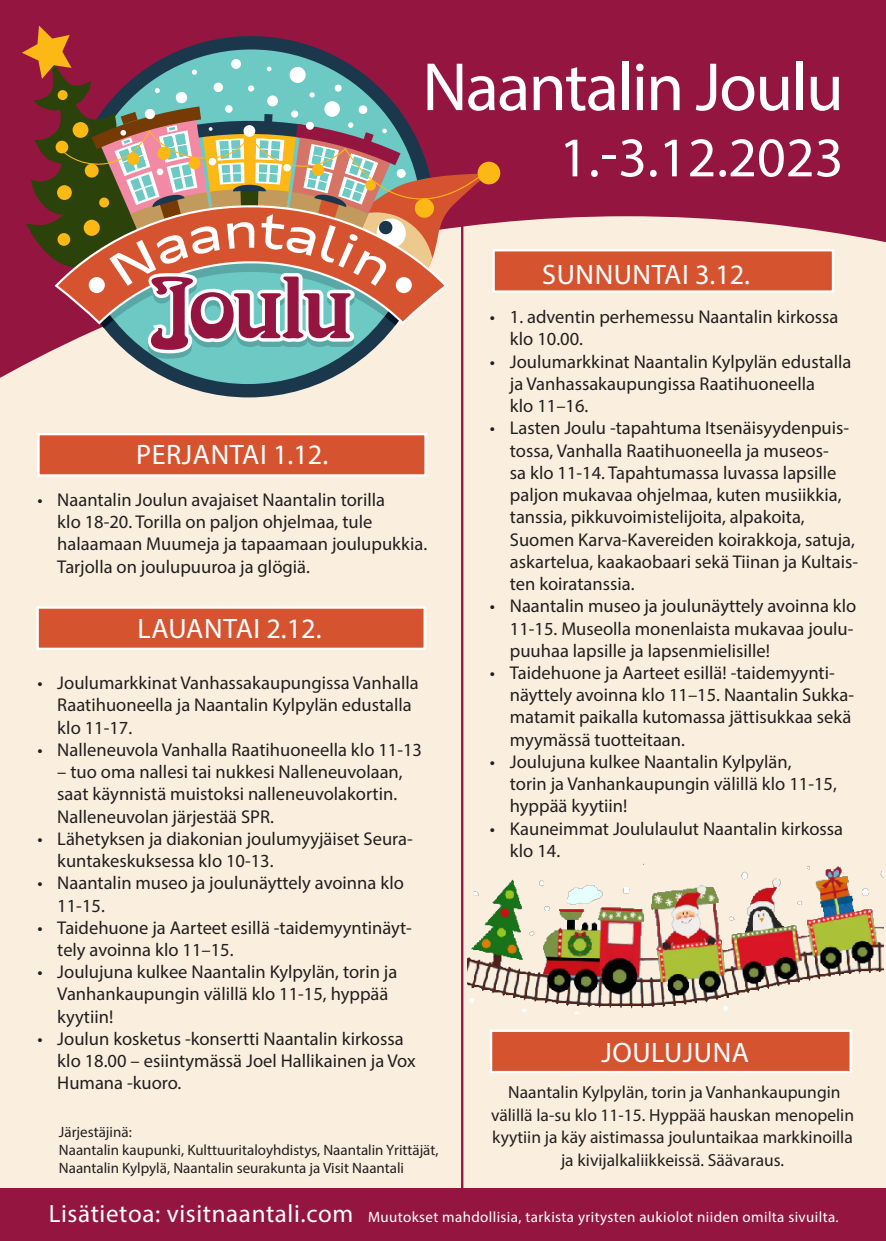
<style>
.page{position:relative;width:886px;height:1241px;background:#fff}
.page>*{position:absolute;margin:0;border:0;box-sizing:border-box;transform-origin:0 0}
.t1{font:68.75px "Myriad Pro";letter-spacing:-.025em;color:#fff}
.t2{font:56.25px "Myriad Pro";color:#fff}
.t3{font:28.19px "Myriad Pro";letter-spacing:.02em;color:#fff}
.t4{font:25px "Myriad Pro";letter-spacing:.025em;color:#fff}
.t5{font:18.5px/22.2px "Myriad Pro";color:#231f20}
.t6{font:17.5px/22.5px "Myriad Pro";color:#231f20;text-align:center}
.t7{font:15px/18px "Myriad Pro";color:#231f20}
.t8{font:15px "Myriad Pro";letter-spacing:.025em;color:#fff}
</style>
<div class="page">
<div style="left:0;top:0;width:886px;height:1240px;background:#941640"></div>
<div style="left:0;top:216px;width:886px;height:972px;background:#faefde"></div>
<div style="left:37px;top:433px;width:390px;height:43px;background:#d65330;border:2px solid #fff"></div>
<div style="left:492px;top:249px;width:342px;height:44px;background:#d65330;border:2px solid #fff"></div>
<div style="left:36px;top:606px;width:390px;height:44px;background:#d65330;border:2px solid #fff"></div>
<hr style="left:461px;top:224px;width:2px;height:966px;background:#941640">
<svg style="left:86px;top:358px;width:330px;height:39px;background:#bfbfb7"></svg>
<svg style="left:96px;top:358px;width:310px;height:26px;background:#92b9b4"></svg>
<div style="left:477px;top:162px;width:23px;height:22px;background:#fcb814;border-radius:50%"></div>
<svg style="left:22px;top:26px;width:466px;height:332px"></svg>
<div style="left:157px;top:168px;width:6px;height:7px;background:#fff;border-radius:50%"></div>
<div style="left:397px;top:169px;width:9px;height:9px;background:#fff;border-radius:50%"></div>
<div style="left:89px;top:277px;width:16px;height:16px;background:#fff;border-radius:50%"></div>
<div style="left:396px;top:277px;width:16px;height:16px;background:#fff;border-radius:50%"></div>
<img style="left:468px;top:863px;width:415px;height:150px">
<div style="left:490px;top:1029px;width:362px;height:44px;background:#d65330;border:2px solid #fff"></div>
<p class="t1" style="left:422px;top:45px;width:423px">Naantalin Joulu</p>
<p class="t2" style="left:559px;top:123px;width:286px">1.-3.12.2023</p>
<p class="t3" style="left:136px;top:437px;width:194px">PERJANTAI 1.12.</p>
<p class="t5" style="left:57px;top:488px;width:371px;text-indent:-20px">• Naantalin Joulun avajaiset Naantalin torilla<br>klo 18-20. Torilla on paljon ohjelmaa, tule halaamaan Muumeja ja tapaamaan joulupukkia.<br>Tarjolla on joulupuuroa ja glögiä.</p>
<p class="t3" style="left:137px;top:611px;width:186px">LAUANTAI 2.12.</p>
<p class="t5" style="left:57px;top:671px;width:363px;text-indent:-20px">• Joulumarkkinat Vanhassakaupungissa Vanhalla<br>Raatihuoneella ja Naantalin Kylpylän edustalla klo 11-17.</p>
<p class="t5" style="left:37px;top:738px;width:386px">• Nalleneuvola Vanhalla Raatihuoneella klo 11-13</p>
<p class="t5" style="left:57px;top:760px;width:347px">– tuo oma nallesi tai nukkesi Nalleneuvolaan, saat käynnistä muistoksi nalleneuvolakortin.<br>Nalleneuvolan järjestää SPR.</p>
<p class="t5" style="left:57px;top:827px;width:357px;text-indent:-20px">• Lähetyksen ja diakonian joulumyyjäiset Seura&shy;kuntakeskuksessa klo 10-13.</p>
<p class="t5" style="left:57px;top:871px;width:348px;text-indent:-20px">• Naantalin museo ja joulunäyttely avoinna klo<br>11-15.</p>
<p class="t5" style="left:57px;top:916px;width:356px;text-indent:-20px">• Taidehuone ja Aarteet esillä -taidemyyntinäyt&shy;tely avoinna klo 11–15.</p>
<p class="t5" style="left:57px;top:960px;width:341px;text-indent:-20px">• Joulujuna kulkee Naantalin Kylpylän, torin ja<br>Vanhankaupungin välillä klo 11-15, hyppää kyytiin!</p>
<p class="t5" style="left:57px;top:1027px;width:360px;text-indent:-20px">• Joulun kosketus -konsertti Naantalin kirkossa klo 18.00 – esiintymässä Joel Hallikainen ja Vox<br>Humana -kuoro.</p>
<p class="t7" style="left:59px;top:1122px;width:381px">Järjestäjinä:<br>Naantalin kaupunki, Kulttuuritaloyhdistys, Naantalin Yrittäjät,<br>Naantalin Kylpylä, Naantalin seurakunta ja Visit Naantali</p>
<p class="t3" style="left:542px;top:257px;width:209px">SUNNUNTAI 3.12.</p>
<p class="t5" style="left:510px;top:305px;width:330px;text-indent:-20px">• 1. adventin perhemessu Naantalin kirkossa klo 10.00.</p>
<p class="t5" style="left:510px;top:350px;width:343px;text-indent:-20px">• Joulumarkkinat Naantalin Kylpylän edustalla ja Vanhassakaupungissa Raatihuoneella<br>klo 11–16.</p>
<p class="t5" style="left:510px;top:416px;width:350px;text-indent:-20px">• Lasten Joulu -tapahtuma Itsenäisyydenpuis&shy;tossa, Vanhalla Raatihuoneella ja museos-<br>sa klo 11-14. Tapahtumassa luvassa lapsille paljon mukavaa ohjelmaa, kuten musiikkia, tanssia, pikkuvoimistelijoita, alpakoita, Suomen Karva-Kavereiden koirakkoja, satuja, askartelua, kaakaobaari sekä Tiinan ja Kultais&shy;ten koiratanssia.</p>
<p class="t5" style="left:510px;top:594px;width:348px;text-indent:-20px">• Naantalin museo ja joulunäyttely avoinna klo<br>11-15. Museolla monenlaista mukavaa joulu&shy;puuhaa lapsille ja lapsenmielisille!</p>
<p class="t5" style="left:510px;top:661px;width:346px;text-indent:-20px">• Taidehuone ja Aarteet esillä! -taidemyynti&shy;näyttely avoinna klo 11–15. Naantalin Sukka&shy;matamit paikalla kutomassa jättisukkaa sekä myymässä tuotteitaan.</p>
<p class="t5" style="left:510px;top:750px;width:328px;text-indent:-20px">• Joulujuna kulkee Naantalin Kylpylän,<br>torin ja Vanhankaupungin välillä klo 11-15, hyppää kyytiin!</p>
<p class="t5" style="left:510px;top:816px;width:335px;text-indent:-20px">• Kauneimmat Joululaulut Naantalin kirkossa klo 14.</p>
<p class="t3" style="left:601px;top:1034px;width:149px">JOULUJUNA</p>
<p class="t6" style="left:491px;top:1080px;width:364px">Naantalin Kylpylän, torin ja Vanhankaupungin välillä la-su klo 11-15. Hyppää hauskan menopelin kyytiin ja käy aistimassa jouluntaikaa markkinoilla ja kivijalkaliikkeissä. Säävaraus.</p>
<p class="t4" style="left:49px;top:1197px;width:306px">Lisätietoa: visitnaantali.com</p>
<p class="t8" style="left:368px;top:1207px;width:472px">Muutokset mahdollisia, tarkista yritysten aukiolot niiden omilta sivuilta.</p>
</div>
